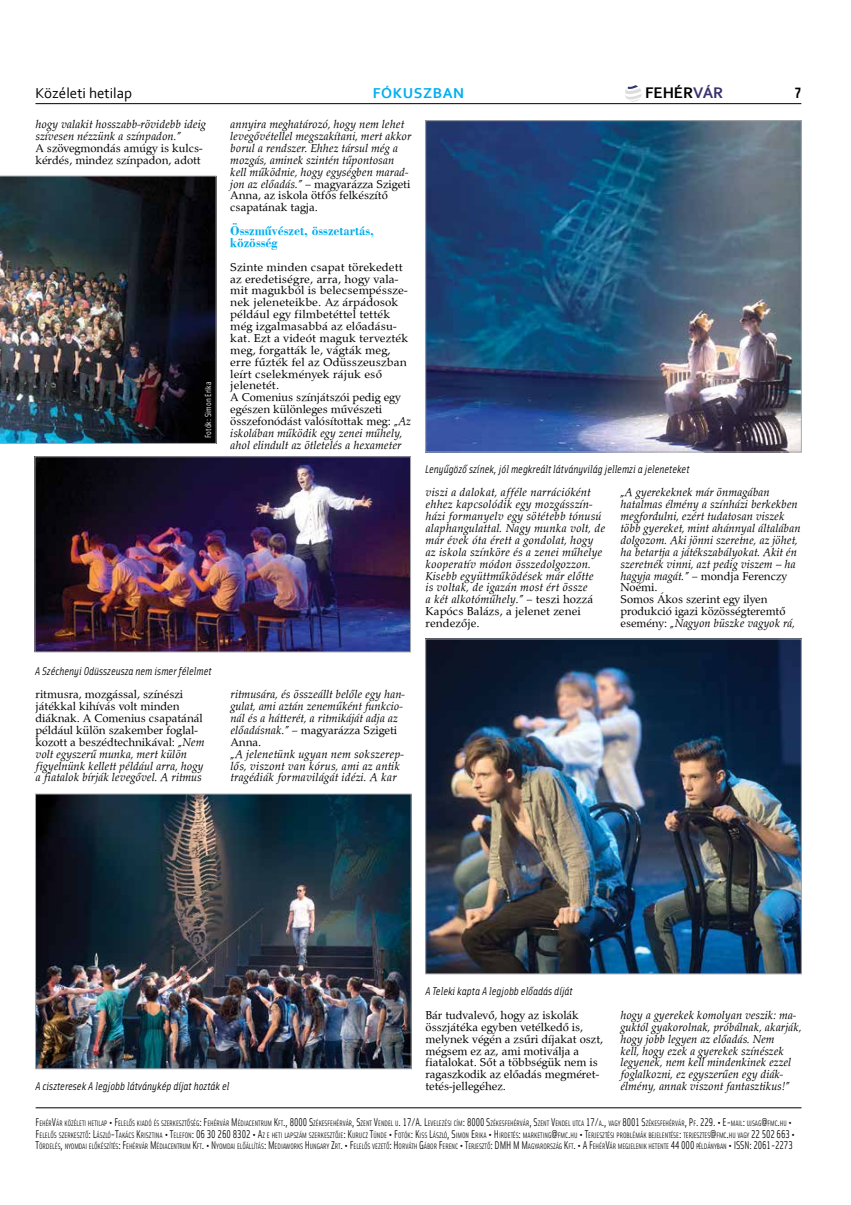
<style>
.page{position:relative;width:851px;height:1205px;background:#fff}
.page>*{position:absolute;margin:0;border:0;box-sizing:border-box;transform-origin:0 0}
.t1{font:700 16.12px "Corbel";color:#000}
.t2{font:15px "Corbel";color:#000}
.t3{font:700 15px "Corbel";letter-spacing:.04em;color:#00aeef}
.t4{font:700 15px "Solex";color:#000}
.t5{font:700 13.75px/11.9px "Bodoni PFL";color:#00aeef;scale:.9 1}
.t6{font:italic 11.88px/11.9px "Palladius";color:#000}
.t7{font:11.88px/11.9px "Palladius";color:#000}
.t8{font:italic 11.25px "Solex";color:#000}
.t9{font:8.75px "Solex";color:#fff}
.t10{font:7.88px/11.9px "Solex";color:#000;scale:.88 1}
.s1{color:#3c316c}
.s2{font-style:italic}
.s3{font-style:normal}
.s4{font-size:11.25px}
</style>
<div class="page">
<hr style="left:35px;top:103px;width:766px;height:1px;background:#000">
<svg style="left:625px;top:85px;width:16px;height:17px"></svg>
<hr style="left:36px;top:1107px;width:765px;height:1px;background:#000">
<img style="left:0;top:176px;width:216px;height:268px">
<img style="left:37px;top:458px;width:371px;height:192px">
<div style="left:35px;top:456px;width:375px;height:196px;border:1px solid #a7a9ac"></div>
<img style="left:427px;top:122px;width:372px;height:328px">
<div style="left:425px;top:120px;width:376px;height:332px;border:1px solid #a7a9ac"></div>
<img style="left:37px;top:796px;width:372px;height:271px">
<div style="left:35px;top:794px;width:376px;height:275px;border:1px solid #a7a9ac"></div>
<img style="left:427px;top:641px;width:372px;height:331px">
<div style="left:425px;top:639px;width:376px;height:335px;border:1px solid #a7a9ac"></div>
<h1 class="t1" style="left:645px;top:83px;width:80px">FEHÉR<span class="s1">VÁR</span></h1>
<p class="t2" style="left:35px;top:84px;width:98px">Közéleti hetilap</p>
<p class="t3" style="left:372px;top:84px;width:93px">FÓKUSZBAN</p>
<p class="t4" style="left:794px;top:83px;width:8px">7</p>
<p class="t6" style="left:35px;top:118px;width:172px">hogy valakit hosszabb-rövidebb ideig szívesen nézzünk a színpadon.”</p>
<p class="t7" style="left:35px;top:142px;width:168px">A szövegmondás amúgy is kulcs&shy;kérdés, mindez színpadon, adott</p>
<p class="t9" style="left:202px;top:438px;width:58px;rotate:-90deg">Fotók: Simon Erika</p>
<p class="t8" style="left:35px;top:663px;width:178px">A Széchenyi Odüsszeusza nem ismer félelmet</p>
<p class="t7" style="left:35px;top:688px;width:170px">ritmusra, mozgással, színészi játékkal kihívás volt minden diáknak. A Comenius csapatánál például külön szakember foglal&shy;kozott a beszédtechnikával: <span class="s2">„Nem volt egyszerű munka, mert külön figyelnünk kellett például arra, hogy a fiatalok bírják levegővel. A ritmus</span></p>
<p class="t6" style="left:230px;top:118px;width:182px">annyira meghatározó, hogy nem lehet levegővétellel megszakítani, mert akkor borul a rendszer. Ehhez társul még a mozgás, aminek szintén tűpontosan kell működnie, hogy egységben marad&shy;jon az előadás.” <span class="s3">– magyarázza Szigeti Anna, az iskola ötfős felkészítő csapatának tagja.</span></p>
<p class="t5" style="left:230px;top:224px;width:161px">Összművészet, összetartás, közösség</p>
<p class="t7" style="left:230px;top:261px;width:182px">Szinte minden csapat törekedett az eredetiségre, arra, hogy vala&shy;mit magukból is belecsempéssze&shy;nek jeleneteikbe. Az árpádosok például egy filmbetéttel tették még izgalmasabbá az előadásu&shy;kat. Ezt a videót maguk tervezték meg, forgatták le, vágták meg, erre fűzték fel az Odüsszeuszban leírt cselekmények rájuk eső jelenetét.<br>A Comenius színjátszói pedig egy egészen különleges művészeti összefonódást valósítottak meg: <span class="s2">„Az iskolában működik egy zenei műhely, ahol elindult az ötletelés a hexameter</span></p>
<p class="t8" style="left:425px;top:461px;width:266px">Lenyűgöző színek, jól megkreált látványvilág jellemzi a jeleneteket</p>
<p class="t6" style="left:425px;top:486px;width:181px">viszi a dalokat, afféle narrációként ehhez kapcsolódik egy mozgásszín&shy;házi formanyelv egy sötétebb tónusú alaphangulattal. Nagy munka volt, de már évek óta érett a gondolat, hogy az iskola színköre és a zenei műhelye kooperatív módon összedolgozzon.<br>Kisebb együttműködések már előtte<br>is voltak, de igazán most ért össze<br>a két alkotóműhely.” <span class="s3">– teszi hozzá Kapócs Balázs, a jelenet zenei rendezője.</span></p>
<p class="t6" style="left:620px;top:486px;width:182px">„A gyerekeknek már önmagában hatalmas élmény a színházi berkekben megfordulni, ezért tudatosan viszek több gyereket, mint ahánnyal általában dolgozom. Aki jönni szeretne, az jöhet, ha betartja a játékszabályokat. Akit én szeretnék vinni, azt pedig viszem – ha hagyja magát.” <span class="s3">– mondja Ferenczy Noémi.<br>Somos Ákos szerint egy ilyen produkció igazi közösségteremtő esemény:</span> „Nagyon büszke vagyok rá,</p>
<p class="t6" style="left:230px;top:688px;width:176px">ritmusára, és összeállt belőle egy han&shy;gulat, ami aztán zeneműként funkcio&shy;nál és a hátterét, a ritmikáját adja az előadásnak.” <span class="s3">– magyarázza Szigeti<br>Anna.</span></p>
<p class="t6" style="left:230px;top:748px;width:175px">„A jelenetünk ugyan nem sokszerep&shy;lős, viszont van kórus, ami az antik tragédiák formavilágát idézi. A kar</p>
<p class="t8" style="left:35px;top:1079px;width:196px">A ciszteresek A legjobb látványkép díjat hozták el</p>
<p class="t8" style="left:425px;top:984px;width:149px">A Teleki kapta A legjobb előadás díját</p>
<p class="t7" style="left:425px;top:1009px;width:179px">Bár tudvalevő, hogy az iskolák összjátéka egyben vetélkedő is, melynek végén a zsűri díjakat oszt, mégsem ez az, ami motiválja a fiatalokat. Sőt a többségük nem is ragaszkodik az előadás megméret&shy;tetés-jellegéhez.</p>
<p class="t6" style="left:620px;top:1009px;width:182px">hogy a gyerekek komolyan veszik: ma&shy;guktól gyakorolnak, próbálnak, akarják, hogy jobb legyen az előadás. Nem<br>kell, hogy ezek a gyerekek színészek legyenek, nem kell mindenkinek ezzel foglalkozni, ez egyszerűen egy diák&shy;élmény, annak viszont fantasztikus!”</p>
<p class="t10" style="left:36px;top:1117px;width:864px"><span class="s4">F</span>EHÉR<span class="s4">V</span>ÁR KÖZÉLETI HETILAP <span class="s4">• F</span>ELELŐS KIADÓ ÉS SZERKESZTŐSÉG<span class="s4">: F</span>EHÉRVÁR <span class="s4">M</span>ÉDIACENTRUM <span class="s4">K</span>FT<span class="s4">., 8000 S</span>ZÉKESFEHÉRVÁR<span class="s4">, S</span>ZENT <span class="s4">V</span>ENDEL U<span class="s4">. 17/A. L</span>EVELEZÉSI CÍM <span class="s4">: 8000 S</span>ZÉKESFEHÉRVÁR<span class="s4">, S</span>ZENT <span class="s4">V</span>ENDEL UTCA <span class="s4">17/</span>A<span class="s4">.,</span> VAGY <span class="s4">8001 S</span>ZÉKESFEHÉRVÁR<span class="s4">, P</span>F<span class="s4">. 229. • E-</span>MAIL<span class="s4">:</span> UJSAG<span class="s4">@</span>FMC<span class="s4">.</span>HU <span class="s4">•<br>F</span>ELELŐS SZERKESZTŐ<span class="s4">: L</span>ÁSZLÓ<span class="s4">-T</span>AKÁCS <span class="s4">K</span>RISZTINA <span class="s4">• T</span>ELEFON<span class="s4">: 06 30 260 8302 • A</span>Z E HETI LAPSZÁM SZERKESZTŐJE<span class="s4">: K</span>URUCZ <span class="s4">T</span>ÜNDE <span class="s4">• F</span>OTÓK<span class="s4">: K</span>ISS <span class="s4">L</span>ÁSZLÓ<span class="s4">, S</span>IMON <span class="s4">E</span> RIKA <span class="s4">• H</span> IRDETÉS<span class="s4">:</span> MARKETING<span class="s4">@</span>FMC<span class="s4">.</span>HU <span class="s4">• T</span>ERJESZTÉSI PROBLÉMÁK BEJELENTÉSE<span class="s4">:</span> TERJESZTES<span class="s4">@</span>FMC<span class="s4">.</span>HU VAGY <span class="s4">22 502 663 •<br>T</span>ÖRDELÉS<span class="s4">,</span> NYOM DAI ELŐKÉSZÍTÉS<span class="s4">: F</span>EHÉRVÁR <span class="s4">M</span>ÉDIACENTRUM <span class="s4">K</span>FT<span class="s4">. • N</span>YOM DAI ELŐÁLLÍTÁS<span class="s4">: M</span>EDIAWORKS <span class="s4">H</span> UNGARY <span class="s4">Z</span>RT<span class="s4">. • F</span>ELELŐS VEZETŐ<span class="s4">: H</span> ORVÁTH <span class="s4">G</span>ÁBOR <span class="s4">F</span>ERENC <span class="s4">• T</span>ERJESZTŐ<span class="s4">: DMH M M</span>AGYARORSZÁG <span class="s4">K</span>FT<span class="s4">. • A F</span>EHÉR<span class="s4">V</span>ÁR M EGJELENIK HETENTE <span class="s4">44 000</span> PÉLDÁNYBAN <span class="s4">• ISSN : 2061-2273</span></p>
</div>
